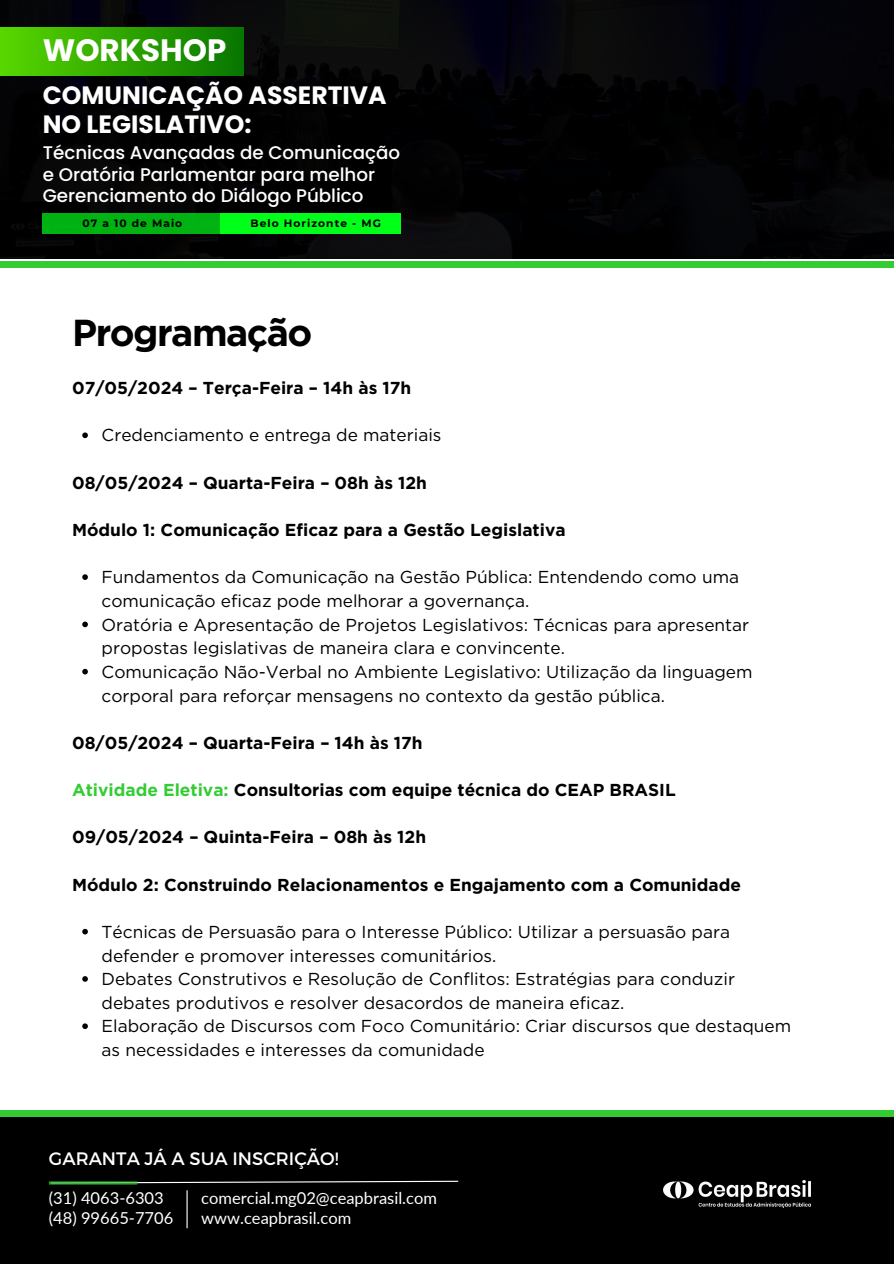
<style>
.page{position:relative;width:894px;height:1264px;background:#fff}
.page>*{position:absolute;margin:0;border:0;box-sizing:border-box;transform-origin:0 0}
.t1{font:700 37.5px "Gotham";letter-spacing:-.04em;color:#000}
.t2{font:700 30.9px "Poppins";color:#fff}
.t3{font:700 25.05px/29.4px "Poppins";color:#fff}
.t4{font:500 18.3px/21.5px "Poppins";color:#fff}
.t5{font:18px "Montserrat";color:#fff}
.t6{font:17.25px/23.7px "Gotham";color:#000}
.t7{font:700 17.25px "Gotham";color:#000}
.t8{font:16.5px "Lato";color:#fff}
.t9{font:700 10.65px "Montserrat";letter-spacing:.1em;color:#000}
.s1{color:#3c3}
</style>
<div class="page">
<svg style="left:82px;top:432px;width:6px;height:6px"></svg>
<svg style="left:82px;top:574px;width:6px;height:6px"></svg>
<svg style="left:82px;top:621px;width:6px;height:6px"></svg>
<svg style="left:82px;top:669px;width:6px;height:5px"></svg>
<svg style="left:82px;top:928px;width:6px;height:6px"></svg>
<svg style="left:82px;top:976px;width:6px;height:5px"></svg>
<svg style="left:82px;top:1023px;width:6px;height:6px"></svg>
<div style="left:0;top:261px;width:893px;height:7px;background:#3c3"></div>
<img style="left:0;top:0;width:893px;height:259px">
<div style="left:43px;top:213px;width:179px;height:21px;background:#00b212"></div>
<div style="left:221px;top:213px;width:180px;height:21px;background:#00ff19"></div>
<div style="left:0;top:27px;width:243px;height:48px;background:linear-gradient(to right,#58d700,#077500)"></div>
<div style="left:0;top:1113px;width:893px;height:150px;background:#000"></div>
<div style="left:0;top:1109px;width:893px;height:7px;background:#3c3"></div>
<svg style="left:137px;top:1180px;width:322px;height:4px"></svg>
<hr style="left:49px;top:1181px;width:88px;height:3px;background:#3c3">
<hr style="left:186px;top:1190px;width:1px;height:38px;background:#fff">
<img style="left:663px;top:1180px;width:147px;height:27px">
<p class="t2" style="left:43px;top:29px;width:185px">WORKSHOP</p>
<p class="t3" style="left:43px;top:81px;width:345px">COMUNICAÇÃO ASSERTIVA<br>NO LEGISLATIVO:</p>
<h5 class="t4" style="left:43px;top:142px;width:359px">Técnicas Avançadas de Comunicação e Oratória Parlamentar para melhor<br>Gerenciamento do Diálogo Público</h5>
<h5 class="t9" style="left:83px;top:216px;width:101px">07 a 10 de Maio</h5>
<h5 class="t9" style="left:250px;top:217px;width:132px">Belo Horizonte - MG</h5>
<p class="t1" style="left:72px;top:310px;width:242px">Programação</p>
<h3 class="t7" style="left:72px;top:377px;width:340px">07/05/2024 – Terça-Feira – 14h às 17h</h3>
<h5 class="t6" style="left:101px;top:423px;width:341px">Credenciamento e entrega de materiais</h5>
<p class="t7" style="left:72px;top:472px;width:356px">08/05/2024 – Quarta-Feira – 08h às 12h</p>
<p class="t7" style="left:72px;top:519px;width:495px">Módulo 1: Comunicação Eficaz para a Gestão Legislativa</p>
<p class="t6" style="left:101px;top:565px;width:639px">Fundamentos da Comunicação na Gestão Pública: Entendendo como uma comunicação eficaz pode melhorar a governança.</p>
<h2 class="t6" style="left:101px;top:612px;width:649px">Oratória e Apresentação de Projetos Legislativos: Técnicas para apresentar propostas legislativas de maneira clara e convincente.</h2>
<h1 class="t6" style="left:101px;top:659px;width:652px">Comunicação Não-Verbal no Ambiente Legislativo: Utilização da linguagem corporal para reforçar mensagens no contexto da gestão pública.</h1>
<h5 class="t7" style="left:72px;top:732px;width:352px">08/05/2024 – Quarta-Feira – 14h às 17h</h5>
<p class="t7" style="left:72px;top:779px;width:605px"><span class="s1">Atividade Eletiva:</span> Consultorias com equipe técnica do CEAP BRASIL</p>
<h5 class="t7" style="left:72px;top:826px;width:355px">09/05/2024 – Quinta-Feira – 08h às 12h</h5>
<h5 class="t7" style="left:72px;top:874px;width:670px">Módulo 2: Construindo Relacionamentos e Engajamento com a Comunidade</h5>
<p class="t6" style="left:101px;top:919px;width:630px">Técnicas de Persuasão para o Interesse Público: Utilizar a persuasão para defender e promover interesses comunitários.</p>
<p class="t6" style="left:101px;top:967px;width:635px">Debates Construtivos e Resolução de Conflitos: Estratégias para conduzir debates produtivos e resolver desacordos de maneira eficaz.</p>
<p class="t6" style="left:101px;top:1014px;width:691px">Elaboração de Discursos com Foco Comunitário: Criar discursos que destaquem as necessidades e interesses da comunidade</p>
<h6 class="t5" style="left:49px;top:1146px;width:291px">GARANTA JÁ A SUA INSCRIÇÃO!</h6>
<p class="t8" style="left:49px;top:1188px;width:116px">(31) 4063-6303</p>
<h4 class="t8" style="left:201px;top:1188px;width:237px">comercial.mg02@ceapbrasil.com</h4>
<p class="t8" style="left:49px;top:1207px;width:126px">(48) 99665-7706</p>
<h6 class="t8" style="left:201px;top:1207px;width:151px">www.ceapbrasil.com</h6>
</div>
